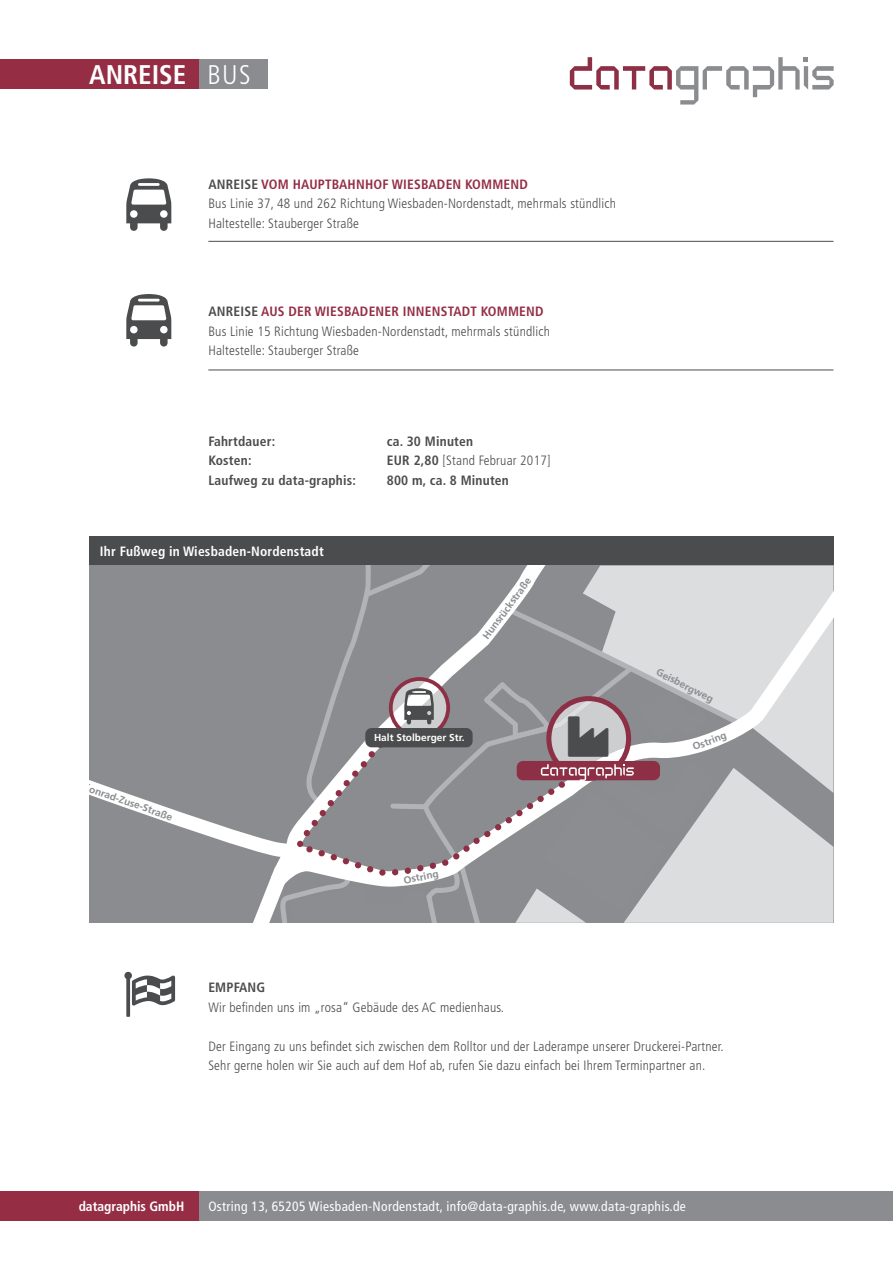
<style>
.page{position:relative;width:893px;height:1263px;background:#fff}
.page>*{position:absolute;margin:0;border:0;box-sizing:border-box;transform-origin:0 0}
.t1{font:700 condensed 27px "Frutiger";color:#fff}
.t2{font:300 condensed 13.5px/19.5px "Frutiger";letter-spacing:.015em;color:#4b4c4d}
.t3{font:condensed 13.5px "Frutiger";letter-spacing:.025em;color:#fff}
.t4{font:700 condensed 13.5px "Frutiger";letter-spacing:.015em;color:#4b4c4d}
.t5{font:700 condensed 13.5px "Frutiger";letter-spacing:.015em;color:#fff}
.t6{font:700 10.05px "Frutiger";color:#8a8c8f}
.t7{font:700 10.05px "Frutiger";color:#fff}
.t8{font:700 10.05px "Frutiger";color:#8b8d90}
.s1{font-weight:300}
.s2{font-weight:700}
.s3{font-weight:700;color:#952e45}
</style>
<div class="page">
<div style="left:179px;top:1191px;width:714px;height:29px;background:#8a8c8f"></div>
<div style="left:179px;top:60px;width:89px;height:29px;background:#8a8c8f"></div>
<div style="left:0;top:60px;width:198px;height:29px;background:#952e45"></div>
<div style="left:0;top:1191px;width:198px;height:29px;background:#952e45"></div>
<svg style="left:570px;top:57px;width:264px;height:48px"></svg>
<div style="left:89px;top:536px;width:744px;height:30px;background:#4b4c4d"></div>
<div style="left:89px;top:566px;width:744px;height:357px;background:#8a8c8f"></div>
<div style="left:715px;top:566px;width:118px;height:357px;background:#dcdddf"></div>
<svg style="left:715px;top:578px;width:118px;height:309px;fill:#dcdddf"></svg>
<svg style="left:89px;top:780px;width:189px;height:114px"></svg>
<hr style="left:208px;top:241px;width:625px;height:1px;background:#4b4c4d">
<hr style="left:208px;top:370px;width:625px;height:1px;background:#4b4c4d">
<svg style="left:278px;top:566px;width:437px;height:357px"></svg>
<h1 class="t1" style="left:89px;top:59px;width:163px">ANREISE <span class="s1">BUS</span></h1>
<p class="t2" style="left:208px;top:174px;width:409px"><span class="s2">ANREISE</span> <span class="s3">VOM HAUPTBAHNHOF WIESBADEN KOMMEND<br></span>Bus Linie 37, 48 und 262 Richtung Wiesbaden-Nordenstadt, mehrmals stündlich<br>Haltestelle: Stauberger Straße</p>
<p class="t2" style="left:208px;top:302px;width:343px"><span class="s2">ANREISE</span> <span class="s3">AUS DER WIESBADENER INNENSTADT KOMMEND<br></span>Bus Linie 15 Richtung Wiesbaden-Nordenstadt, mehrmals stündlich<br>Haltestelle: Stauberger Straße</p>
<p class="t4" style="left:208px;top:433px;width:68px">Fahrtdauer:</p>
<p class="t4" style="left:387px;top:433px;width:88px">ca. 30 Minuten</p>
<p class="t4" style="left:208px;top:453px;width:45px">Kosten:</p>
<p class="t2" style="left:387px;top:451px;width:165px"><span class="s2">EUR 2,80</span> [Stand Februar 2017]</p>
<p class="t4" style="left:208px;top:472px;width:149px">Laufweg zu data-graphis:</p>
<p class="t4" style="left:387px;top:472px;width:124px">800 m, ca. 8 Minuten</p>
<p class="t5" style="left:100px;top:543px;width:225px">Ihr Fußweg in Wiesbaden-Nordenstadt</p>
<p class="t6" style="left:86px;top:780px;width:96px;rotate:20deg">Konrad-Zuse-Straße</p>
<p class="t6" style="left:481px;top:635px;width:76px;rotate:-54deg">Hunsrückstraße</p>
<p class="t7" style="left:374px;top:732px;width:92px">Halt Stolberger Str.</p>
<p class="t6" style="left:403px;top:875px;width:37px;rotate:-12deg">Ostring</p>
<p class="t8" style="left:660px;top:666px;width:64px;rotate:27deg">Geisbergweg</p>
<p class="t6" style="left:691px;top:741px;width:37px;rotate:-20deg">Ostring</p>
<p class="t4" style="left:208px;top:980px;width:58px">EMPFANG</p>
<p class="t2" style="left:208px;top:998px;width:297px">Wir befinden uns im „rosa“ Gebäude des AC medienhaus.</p>
<p class="t2" style="left:208px;top:1037px;width:517px">Der Eingang zu uns befindet sich zwischen dem Rolltor und der Laderampe unserer Druckerei-Partner.<br>Sehr gerne holen wir Sie auch auf dem Hof ab, rufen Sie dazu einfach bei Ihrem Terminpartner an.</p>
<p class="t5" style="left:79px;top:1198px;width:107px">datagraphis GmbH</p>
<p class="t3" style="left:208px;top:1198px;width:479px">Ostring 13, 65205 Wiesbaden-Nordenstadt, info@data-graphis.de, www.data-graphis.de</p>
</div>
